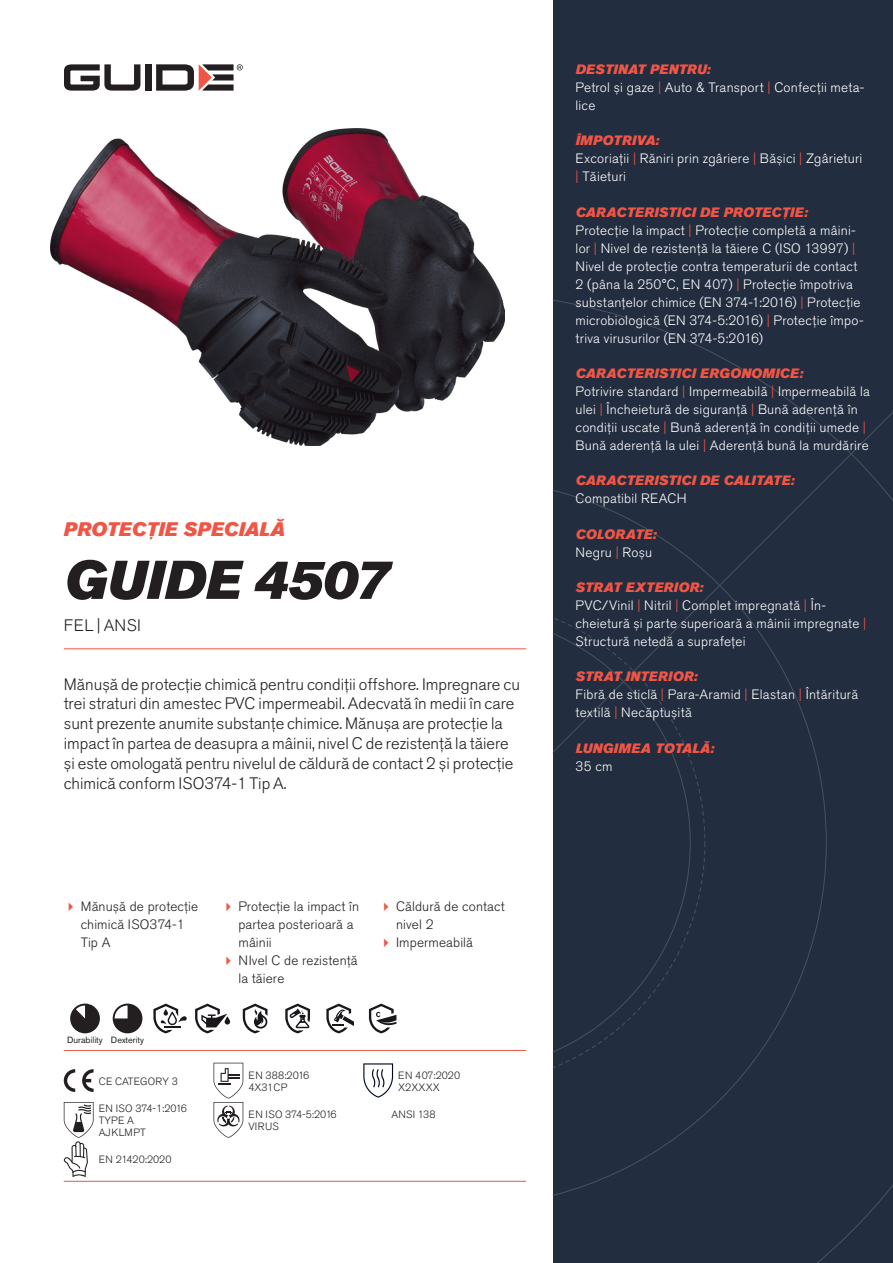
<style>
.page{position:relative;width:893px;height:1263px;background:#fff}
.page>*{position:absolute;margin:0;border:0;box-sizing:border-box;transform-origin:0 0}
.Rubrik{font:italic 54px "Akzidenz Grotesk Pro Super";color:#231f20}
.Överrubrik{font:italic 19.5px "Akzidenz Grotesk Pro Super";color:#f05545}
.Ingress{font:300 16.5px/19.8px "Akzidenz Grotesk Pro";color:#231f20}
.Product_-_AltSegment{font:300 16.5px "Akzidenz Grotesk Pro";letter-spacing:.03em;color:#231f20}
.Produkt_-_Brödtext{font:300 13.5px/18px "Akzidenz Grotesk Pro";letter-spacing:.02em;color:#fff}
.Produkt_-_Namn{font:italic 13.5px "Akzidenz Grotesk Pro Super";letter-spacing:.01em;color:#f05545}
.t1{font:300 13.5px/18px "Akzidenz Grotesk Pro";letter-spacing:.01em;color:#231f20}
.t2{font:300 10.5px "Akzidenz Grotesk Pro";letter-spacing:.01em;color:#231f20}
.Produkt_-_Egenskaper{font:9px "Akzidenz Grotesk Pro";color:#231f20}
.s1{color:#f05545}
</style>
<div class="page">
<div style="left:145px;top:64px;width:7px;height:27px;background:#231f20"></div>
<svg style="left:156px;top:64px;width:87px;height:27px"></svg>
<svg style="left:64px;top:64px;width:76px;height:27px"></svg>
<div style="left:553px;top:0;width:340px;height:1263px;background:#222d3f"></div>
<svg style="left:553px;top:300px;width:340px;height:963px"></svg>
<hr style="left:64px;top:1050px;width:462px;height:1px;background:#f05545">
<hr style="left:64px;top:1181px;width:462px;height:1px;background:#f05545">
<svg style="left:70px;top:1003px;width:30px;height:30px"></svg>
<svg style="left:113px;top:1003px;width:29px;height:30px"></svg>
<svg style="left:153px;top:1003px;width:34px;height:30px"></svg>
<svg style="left:195px;top:1003px;width:35px;height:30px"></svg>
<svg style="left:243px;top:1003px;width:24px;height:30px"></svg>
<svg style="left:285px;top:1003px;width:25px;height:30px"></svg>
<svg style="left:326px;top:1003px;width:28px;height:30px"></svg>
<svg style="left:369px;top:1003px;width:27px;height:30px"></svg>
<svg style="left:64px;top:1069px;width:11px;height:23px"></svg>
<svg style="left:82px;top:1069px;width:12px;height:23px"></svg>
<svg style="left:363px;top:1063px;width:30px;height:35px"></svg>
<svg style="left:214px;top:1063px;width:29px;height:75px"></svg>
<svg style="left:64px;top:1102px;width:30px;height:75px"></svg>
<img style="left:51px;top:129px;width:453px;height:316px">
<hr style="left:64px;top:648px;width:462px;height:1px;background:#f05545">
<p class="Överrubrik" style="left:64px;top:517px;width:223px">PROTECȚIE SPECIALĂ</p>
<p class="Rubrik" style="left:64px;top:545px;width:327px">GUIDE 4507</p>
<p class="Product_-_AltSegment" style="left:64px;top:615px;width:79px">FEL | ANSI</p>
<p class="Ingress" style="left:64px;top:674px;width:458px">Mănușă de protecție chimică pentru condiții offshore. Impregnare cu trei straturi din amestec PVC impermeabil. Adecvată în medii în care sunt prezente anumite substanțe chimice. Mănușa are protecție la impact în partea de deasupra a mâinii, nivel C de rezistență la tăiere și este omologată pentru nivelul de căldură de contact 2 și protecție chimică conform ISO374-1 Tip A.</p>
<p class="t1" style="left:81px;top:897px;width:119px">Mănușă de protecție chimică ISO374-1<br>Tip A</p>
<p class="t1" style="left:238px;top:897px;width:122px">Protecție la impact în partea posterioară a mâinii</p>
<p class="t1" style="left:238px;top:951px;width:121px">NIvel C de rezistență la tăiere</p>
<p class="Produkt_-_Egenskaper" style="left:67px;top:1034px;width:37px">Durability</p>
<p class="Produkt_-_Egenskaper" style="left:111px;top:1034px;width:35px">Dexterity</p>
<p class="t2" style="left:99px;top:1074px;width:81px">CE CATEGORY 3</p>
<p class="t2" style="left:99px;top:1101px;width:90px">EN ISO 374-1:2016</p>
<p class="t2" style="left:99px;top:1113px;width:37px">TYPE A</p>
<p class="t2" style="left:99px;top:1125px;width:49px">AJKLMPT</p>
<p class="t2" style="left:99px;top:1152px;width:74px">EN 21420:2020</p>
<p class="t2" style="left:248px;top:1068px;width:62px">EN 388:2016</p>
<p class="t2" style="left:248px;top:1080px;width:40px">4X31CP</p>
<p class="t2" style="left:248px;top:1107px;width:90px">EN ISO 374-5:2016</p>
<p class="t2" style="left:248px;top:1119px;width:32px">VIRUS</p>
<p class="t1" style="left:396px;top:897px;width:110px">Căldură de contact nivel 2</p>
<p class="t1" style="left:396px;top:933px;width:78px">Impermeabilă</p>
<p class="t2" style="left:398px;top:1068px;width:63px">EN 407:2020</p>
<p class="t2" style="left:398px;top:1080px;width:43px">X2XXXX</p>
<p class="t2" style="left:391px;top:1107px;width:46px">ANSI 138</p>
<p class="Produkt_-_Namn" style="left:576px;top:60px;width:136px">DESTINAT PENTRU:</p>
<p class="Produkt_-_Brödtext" style="left:576px;top:78px;width:290px">Petrol și gaze <span class="s1">|</span> Auto &amp; Transport <span class="s1">|</span> Confecții meta&shy;lice</p>
<p class="Produkt_-_Namn" style="left:576px;top:132px;width:85px">ÎMPOTRIVA:</p>
<p class="Produkt_-_Brödtext" style="left:576px;top:150px;width:288px">Excoriații <span class="s1">|</span> Răniri prin zgâriere <span class="s1">|</span> Bășici <span class="s1">|</span> Zgârieturi <span class="s1">|</span> Tăieturi</p>
<p class="Produkt_-_Namn" style="left:576px;top:203px;width:234px">CARACTERISTICI DE PROTECȚIE:</p>
<p class="Produkt_-_Brödtext" style="left:576px;top:221px;width:289px">Protecție la impact <span class="s1">|</span> Protecție completă a mâini&shy;lor <span class="s1">|</span> Nivel de rezistență la tăiere C (ISO 13997) <span class="s1">| </span>Nivel de protecție contra temperaturii de contact 2 (pâna la 250°C, EN 407) <span class="s1">|</span> Protecție împotriva substanțelor chimice (EN 374-1:2016) <span class="s1">|</span> Protecție microbiologică (EN 374-5:2016) <span class="s1">|</span> Protecție împo&shy;triva virusurilor (EN 374-5:2016)</p>
<p class="Produkt_-_Namn" style="left:576px;top:364px;width:229px">CARACTERISTICI ERGONOMICE:</p>
<p class="Produkt_-_Brödtext" style="left:576px;top:382px;width:296px">Potrivire standard <span class="s1">|</span> Impermeabilă <span class="s1">|</span> Impermeabilă la ulei <span class="s1">|</span> Încheietură de siguranță <span class="s1">|</span> Bună aderență în condiții uscate <span class="s1">|</span> Bună aderență în condiții umede <span class="s1">| </span>Bună aderență la ulei <span class="s1">|</span> Aderență bună la murdărire</p>
<p class="Produkt_-_Namn" style="left:576px;top:472px;width:220px">CARACTERISTICI DE CALITATE:</p>
<p class="Produkt_-_Brödtext" style="left:576px;top:490px;width:113px">Compatibil REACH</p>
<p class="Produkt_-_Namn" style="left:576px;top:525px;width:82px">COLORATE:</p>
<p class="Produkt_-_Brödtext" style="left:576px;top:543px;width:78px">Negru <span class="s1">|</span> Roșu</p>
<p class="Produkt_-_Namn" style="left:576px;top:578px;width:129px">STRAT EXTERIOR:</p>
<p class="Produkt_-_Brödtext" style="left:576px;top:596px;width:292px">PVC/Vinil <span class="s1">|</span> Nitril <span class="s1">|</span> Complet impregnată <span class="s1">|</span> În&shy;cheietură și parte superioară a mâinii impregnate <span class="s1">|<br></span>Structură netedă a suprafeței</p>
<p class="Produkt_-_Namn" style="left:576px;top:668px;width:123px">STRAT INTERIOR:</p>
<p class="Produkt_-_Brödtext" style="left:576px;top:686px;width:284px">Fibră de sticlă <span class="s1">|</span> Para-Aramid <span class="s1">|</span> Elastan <span class="s1">|</span> Întăritură textilă <span class="s1">|</span> Necăptușită</p>
<p class="Produkt_-_Namn" style="left:576px;top:739px;width:140px">LUNGIMEA TOTALĂ:</p>
<p class="Produkt_-_Brödtext" style="left:576px;top:757px;width:38px">35 cm</p>
</div>
